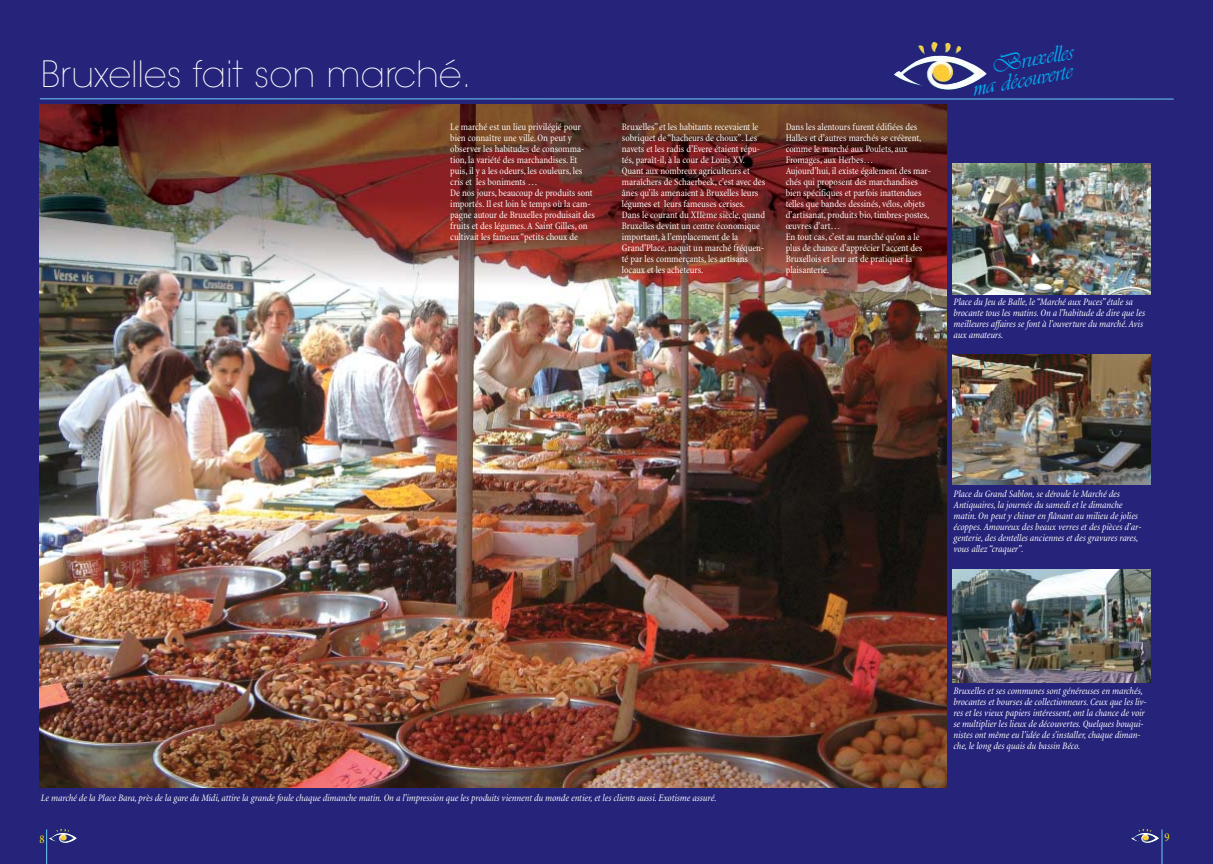
<style>
.page{position:relative;width:1213px;height:864px;background:#25237a}
.page>*{position:absolute;margin:0;border:0;box-sizing:border-box;transform-origin:0 0}
.t1{font:200 36px "Avant Garde";color:#fff}
.t2{font:24px/19px "Vivaldi";color:#00adef;text-align:right}
.t3{font:condensed 12px "Minion";color:#fff200}
.t4{font:condensed 10px/11px "Minion";color:#fff}
.t5{font:italic condensed 10px/11px "Minion";letter-spacing:-.005em;color:#fff}
</style>
<div class="page">
<img style="left:40px;top:105px;width:907px;height:683px">
<img style="left:894px;top:42px;width:93px;height:48px">
<img style="left:953px;top:164px;width:198px;height:130px">
<img style="left:953px;top:355px;width:198px;height:130px">
<img style="left:953px;top:569px;width:198px;height:114px">
<hr style="left:40px;top:99px;width:1134px;height:1px;background:#6ccff6">
<img style="left:1131px;top:829px;width:28px;height:14px">
<hr style="left:1162px;top:829px;width:1px;height:35px;background:#6ccff6">
<img style="left:49px;top:829px;width:28px;height:14px">
<hr style="left:46px;top:829px;width:1px;height:35px;background:#6ccff6">
<h1 class="t1" style="left:41px;top:60px;width:432px">Bruxelles fait son marché.</h1>
<p class="t4" style="left:450px;top:122px;width:146px">Le marché est un lieu privilégié pour bien connaître une ville. On peut y observer les habitudes de consomma&shy;tion,la variété des marchandises. Et puis, il y a les odeurs, les couleurs, les cris et les boniments …<br>De nos jours, beaucoup de produits sont importés. Il est loin le temps où la cam&shy;pagne autour de Bruxelles produisait des fruits et des légumes. A Saint Gilles, on cultivait les fameux “petits choux de</p>
<p class="t4" style="left:622px;top:122px;width:145px">Bruxelles” et les habitants recevaient le sobriquet de “hacheurs de choux”. Les navets et les radis d’Evere étaient répu&shy;tés, paraît-il, à la cour de Louis XV.<br>Quant aux nombreux agriculteurs et maraîchers de Schaerbeek, c’est avec des ânes qu’ils amenaient à Bruxelles leurs légumes et leurs fameuses cerises.<br>Dans le courant du XIIème siècle, quand Bruxelles devint un centre économique important, à l’emplacement de la Grand’Place, naquit un marché fréquen&shy;té par les commerçants, les artisans locaux et les acheteurs.</p>
<p class="t4" style="left:786px;top:122px;width:147px">Dans les alentours furent édifiées des Halles et d’autres marchés se créèrent, comme le marché aux Poulets, aux Fromages, aux Herbes…<br>Aujourd’hui, il existe également des mar&shy;chés qui proposent des marchandises bien spécifiques et parfois inattendues telles que bandes dessinés, vélos, objets d’artisanat, produits bio, timbres-postes, œuvres d’art…<br>En tout cas, c’est au marché qu’on a le plus de chance d’apprécier l’accent des Bruxellois et leur art de pratiquer la plaisanterie.</p>
<h2 class="t2" style="left:968px;top:63px;width:106px;rotate:-10deg">Bruxelles ma découverte</h2>
<p class="t5" style="left:954px;top:297px;width:193px">Place du Jeu de Balle, le “Marché aux Puces” étale sa brocante tous les matins. On a l’habitude de dire que les meilleures affaires se font à l’ouverture du marché. Avis aux amateurs.</p>
<p class="t5" style="left:41px;top:794px;width:677px">Le marché de la Place Bara, près de la gare du Midi, attire la grande foule chaque dimanche matin. On a l’impression que les produits viennent du monde entier, et les clients aussi. Exotisme assuré.</p>
<p class="t5" style="left:954px;top:489px;width:189px">Place du Grand Sablon, se déroule le Marché des Antiquaires, la journée du samedi et le dimanche matin. On peut y chiner en flânant au milieu de jolies écoppes. Amoureux des beaux verres et des pièces d’ar&shy;genterie, des dentelles anciennes et des gravures rares, vous allez “craquer”.</p>
<p class="t5" style="left:954px;top:686px;width:195px">Bruxelles et ses communes sont généreuses en marchés, brocantes et bourses de collectionneurs. Ceux que les liv&shy;res et les vieux papiers intéressent, ont la chance de voir se multiplier les lieux de découvertes. Quelques bouqui&shy;nistes ont même eu l’idée de s’installer, chaque diman&shy;che, le long des quais du bassin Béco.</p>
<p class="t3" style="left:39px;top:834px;width:7px">8</p>
<p class="t3" style="left:1165px;top:833px;width:7px">9</p>
</div>
